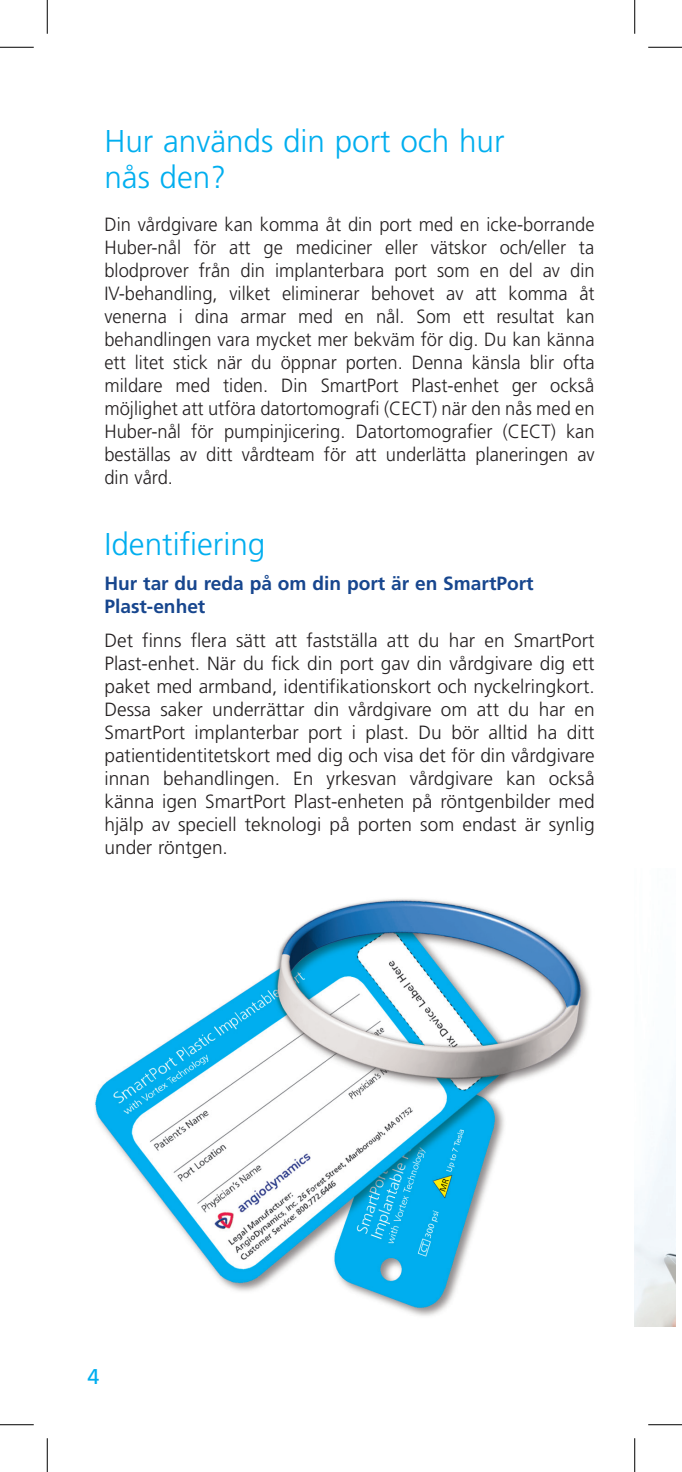
<style>
.page{position:relative;width:682px;height:1472px;background:#fff}
.page>*{position:absolute;margin:0;border:0;box-sizing:border-box;transform-origin:0 0}
.body{font:300 31.5px/36px "Frutiger LT Std";color:#00aeef}
.t1{font:21.38px "Frutiger LT Std";color:#00aeef}
.body-2{font:300 19.12px/22.9px "Frutiger LT Std";color:#231f20;text-align:justify;scale:.96 1}
.body-3{font:300 19.12px/22.9px "Frutiger LT Std";color:#231f20;text-align:justify}
.Subheader{font:700 19.12px/22.9px "Frutiger LT Std";color:#17468e}
</style>
<div class="page">
<img style="left:95px;top:898px;width:496px;height:418px">
<img style="left:634px;top:1108px;width:41px;height:218px">
<hr style="left:0;top:47px;width:34px;height:1px;background:#000">
<hr style="left:648px;top:47px;width:34px;height:1px;background:#000">
<hr style="left:0;top:1424px;width:34px;height:1px;background:#000">
<hr style="left:648px;top:1424px;width:34px;height:1px;background:#000">
<hr style="left:47px;top:0;width:1px;height:34px;background:#000">
<hr style="left:47px;top:1438px;width:1px;height:34px;background:#000">
<hr style="left:634px;top:0;width:1px;height:34px;background:#000">
<hr style="left:634px;top:1438px;width:1px;height:34px;background:#000">
<p class="body" style="left:104px;top:123px;width:402px">Hur används din port och hur nås den?</p>
<p class="body-2" style="left:104px;top:213px;width:512px">Din vårdgivare kan komma åt din port med en icke-borrande Huber-nål för att ge mediciner eller vätskor och/eller ta blodprover från din implanterbara port som en del av din IV-behandling, vilket eliminerar behovet av att komma åt venerna i dina armar med en nål. Som ett resultat kan behandlingen vara mycket mer bekväm för dig. Du kan känna ett litet stick när du öppnar porten. Denna känsla blir ofta mildare med tiden. Din SmartPort Plast-enhet ger också möjlighet att utföra datortomografi (CECT) när den nås med en Huber-nål för pumpinjicering. Datortomografier (CECT) kan beställas av ditt vårdteam för att underlätta planeringen av din vård.</p>
<p class="body" style="left:104px;top:527px;width:162px">Identifiering</p>
<p class="Subheader" style="left:104px;top:572px;width:431px">Hur tar du reda på om din port är en SmartPort<br>Plast-enhet</p>
<p class="body-3" style="left:104px;top:629px;width:492px">Det finns flera sätt att fastställa att du har en SmartPort Plast-enhet. När du fick din port gav din vårdgivare dig ett paket med armband, identifikationskort och nyckelringkort.<br>Dessa saker underrättar din vårdgivare om att du har en SmartPort implanterbar port i plast. Du bör alltid ha ditt patientidentitetskort med dig och visa det för din vårdgivare innan behandlingen. En yrkesvan vårdgivare kan också känna igen SmartPort Plast-enheten på röntgenbilder med hjälp av speciell teknologi på porten som endast är synlig under röntgen.</p>
<p class="t1" style="left:88px;top:1363px;width:13px">4</p>
</div>
